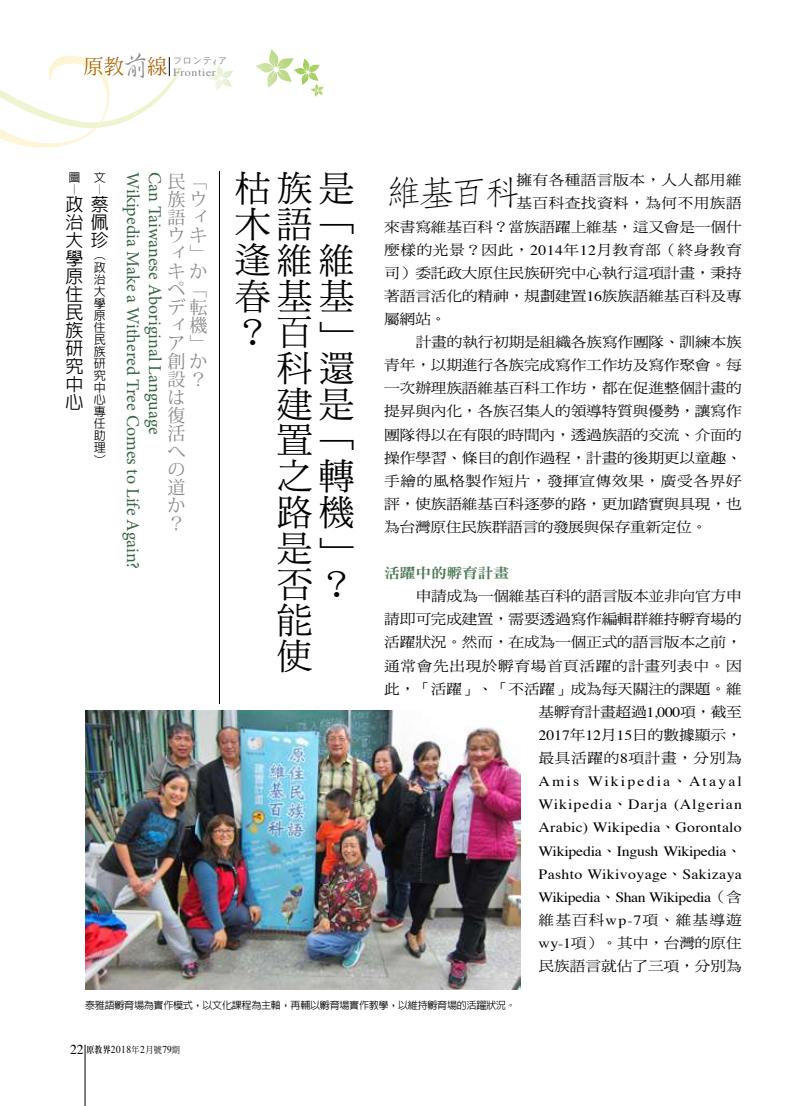
<style>
.page{position:relative;width:808px;height:1106px;background:#fff}
.page>*{position:absolute;margin:0;border:0;box-sizing:border-box;transform-origin:0 0}
.t1{font:36px "DF Ming Std W5";color:#000}
.t2{font:300 34.95px "AR Fang Song B5 HK";color:#000;scale:1.11 1}
.t3{font:18px "Minion Pro";color:#396545}
.t4{font:18px/18px "Koz Min Pro";color:#898989}
.t5{font:500 18px/18px "AR Hei B5";color:#000;text-align:justify}
.t6{font:14.1px/23.1px "DF Ming Std W5";letter-spacing:-.015em;color:#000;text-align:right;scale:1.11 1}
.t7{font:14.1px/23.1px "Times";letter-spacing:.005em;color:#000;text-align:justify;scale:1.11 1}
.t8{font:14.1px "DF Ming Std W5";letter-spacing:.025em;color:#000;scale:1.11 1}
.t9{font:14.1px "DF Ming Std W5";letter-spacing:.03em;color:#000;scale:1.11 1}
.t10{font:14.1px "DF Ming Std W5";letter-spacing:.035em;color:#000;scale:1.11 1}
.t11{font:14.1px "DF Ming Std W9";letter-spacing:-.01em;color:#4e7a58;scale:1.11 1}
.t12{font:500 12px/12px "AR Hei B5";color:#000}
.t13{font:10.8px "Times";letter-spacing:.05em;color:#898989;scale:1.11 1}
.t14{font:10.5px "Times";letter-spacing:.05em;color:#000;scale:.9 1}
.t15{font:500 10.2px "AR Hei B5";letter-spacing:-.035em;color:#000}
.t16{font:9px "Heisei Kaku Go Std W3";color:#898989}
.s1{font-family:"AR Xing Shu B5";font-weight:500;font-size:27.75px}
.s2{font-family:"Times"}
.s3{font-family:"DF Ming Std W5"}
.s4{font-size:13.5px}
.s5{font-family:"AR Ming B5";font-weight:800;font-size:9px}
.s6{font-family:"DF Ming Std W5";font-size:9px}
</style>
<div class="page">
<svg style="left:256px;top:49px;width:68px;height:48px"></svg>
<svg style="left:208px;top:65px;width:25px;height:26px"></svg>
<hr style="left:85px;top:1044px;width:1px;height:62px;background:#000">
<svg style="left:0;top:55px;width:182px;height:93px"></svg>
<hr style="left:219px;top:171px;width:1px;height:533px;background:#000">
<img style="left:85px;top:710px;width:436px;height:279px">
<p class="t13" style="left:83px;top:62px;width:121px"><sup>原教</sup><span class="s1">前</span><sup>線</sup> Frontier</p>
<p class="t16" style="left:173px;top:55px;width:55px">フロンテ<sub>ｲ</sub>ア</p>
<p class="t12" style="left:68px;top:171px;width:12px">圖︱</p>
<p class="t5" style="left:65px;top:195px;width:19px">政治大學原住民族研究中心</p>
<p class="t12" style="left:94px;top:171px;width:13px">文︱</p>
<p class="t3" style="left:145px;top:172px;width:398px;rotate:90deg">Wikipedia Make a Withered Tree Comes to Life Again?</p>
<p class="t3" style="left:167px;top:172px;width:264px;rotate:90deg">Can Taiwanese Aboriginal Language</p>
<p class="t4" style="left:168px;top:172px;width:41px">民「族ウ語ィウキィ」キかペ「デ転ィ機ア」創か設？は<br>復活へ<br>の<br>道<br>か<br>？</p>
<h1 class="t1" style="left:235px;top:169px;width:120px">枯族是</h1>
<p class="t5" style="left:91px;top:195px;width:19px">蔡佩珍</p>
<p class="t12" style="left:94px;top:249px;width:13px;text-align:justify">︵政治大學原住民族研究中心專任助理︶</p>
<h1 class="t1" style="left:235px;top:205px;width:120px">木語﹁</h1>
<h1 class="t1" style="left:235px;top:241px;width:120px">逢維維</h1>
<h1 class="t1" style="left:235px;top:277px;width:120px">春基基</h1>
<h1 class="t1" style="left:235px;top:313px;width:120px">？百﹂</h1>
<h1 class="t1" style="left:277px;top:349px;width:79px">科還</h1>
<h1 class="t1" style="left:277px;top:385px;width:78px">建是</h1>
<h1 class="t1" style="left:277px;top:421px;width:78px">置﹁</h1>
<h1 class="t1" style="left:277px;top:457px;width:79px">之轉</h1>
<h1 class="t1" style="left:277px;top:493px;width:79px">路機</h1>
<h1 class="t1" style="left:277px;top:529px;width:78px">是﹂</h1>
<h1 class="t1" style="left:277px;top:565px;width:70px">否？</h1>
<h1 class="t1" style="left:277px;top:601px;width:36px">能</h1>
<h1 class="t1" style="left:277px;top:637px;width:36px">使</h1>
<h2 class="t2" style="left:384px;top:176px;width:126px">維基百科</h2>
<p class="t8" style="left:516px;top:173px;width:205px">擁有各種語言版本，人人都用維</p>
<p class="t8" style="left:516px;top:196px;width:205px">基百科查找資料，為何不用族語</p>
<p class="t6" style="left:384px;top:215px;width:323px">來書寫維基百科？當族語躍上維基，這又會是一個什</p>
<p class="t9" style="left:384px;top:242px;width:324px">麼樣的光景？因此，<span class="s2">2014</span>年<span class="s2">12</span>月教育部（終身教育</p>
<p class="t6" style="left:384px;top:261px;width:323px">司）委託政大原住民族研究中心執行這項計畫，秉持</p>
<p class="t6" style="left:384px;top:284px;width:324px">著語言活化的精神，規劃建置<span class="s2">16</span>族族語維基百科及專</p>
<p class="t6" style="left:384px;top:307px;width:57px">屬網站。</p>
<p class="t6" style="left:416px;top:330px;width:295px">計畫的執行初期是組織各族寫作團隊、訓練本族</p>
<p class="t6" style="left:384px;top:353px;width:323px">青年，以期進行各族完成寫作工作坊及寫作聚會。每</p>
<p class="t6" style="left:384px;top:376px;width:323px">一次辦理族語維基百科工作坊，都在促進整個計畫的</p>
<p class="t6" style="left:384px;top:399px;width:323px">提昇與內化，各族召集人的領導特質與優勢，讓寫作</p>
<p class="t6" style="left:384px;top:423px;width:323px">團隊得以在有限的時間內，透過族語的交流、介面的</p>
<p class="t6" style="left:384px;top:446px;width:323px">操作學習、條目的創作過程，計畫的後期更以童趣、</p>
<p class="t10" style="left:384px;top:473px;width:323px">手繪的風格製作短片，發揮宣傳效果，廣受各界好</p>
<p class="t6" style="left:384px;top:492px;width:323px">評，使族語維基百科逐夢的路，更加踏實與具現，也</p>
<p class="t6" style="left:384px;top:515px;width:292px">為台灣原住民族群語言的發展與保存重新定位。</p>
<p class="t11" style="left:384px;top:565px;width:114px">活躍中的孵育計畫</p>
<p class="t6" style="left:384px;top:584px;width:324px">申請成為一個維基百科的語言版本並非向官方申<br>請即可完成建置，需要透過寫作編輯群維持孵育場的活躍狀況。然而，在成為一個正式的語言版本之前，通常會先出現於孵育場首頁活躍的計畫列表中。因此，「活躍」、「不活躍」成為每天關注的課題。維基孵育計畫超過<span class="s2">1,000</span>項，截至<br><span class="s2">2017</span>年<span class="s2">12</span>月<span class="s2">15</span>日的數據顯示，<br>最具活躍的<span class="s2">8</span>項計畫，分別為</p>
<p class="t7" style="left:539px;top:768px;width:185px">Amis Wikipedia<span class="s3">、</span>Atayal Wikipedia<span class="s3">、</span>Darja (Algerian Arabic) Wikipedia<span class="s3">、</span>Gorontalo Wikipedia<span class="s3">、</span>Ingush Wikipedia<span class="s3">、</span>Pashto Wikivoyage<span class="s3">、</span>Sakizaya Wikipedia<span class="s3">、</span>Shan Wikipedia<span class="s3">（含</span></p>
<p class="t6" style="left:539px;top:908px;width:185px;text-align:justify">維基百科<span class="s2">wp-7</span>項、維基導遊<span class="s2">wy-1</span>項）。其中，台灣的原住民族語言就佔了三項，分別為</p>
<p class="t15" style="left:85px;top:1000px;width:432px">泰雅語孵育場為實作模式，以文化課程為主軸，再輔以孵育場實作教學，以維持孵育場的活躍狀況。</p>
<p class="t14" style="left:70px;top:1039px;width:124px"><span class="s4">22</span> <span class="s5">原教界</span>2018<span class="s6">年</span>2<span class="s6">月號</span>79<span class="s6">期</span></p>
</div>
